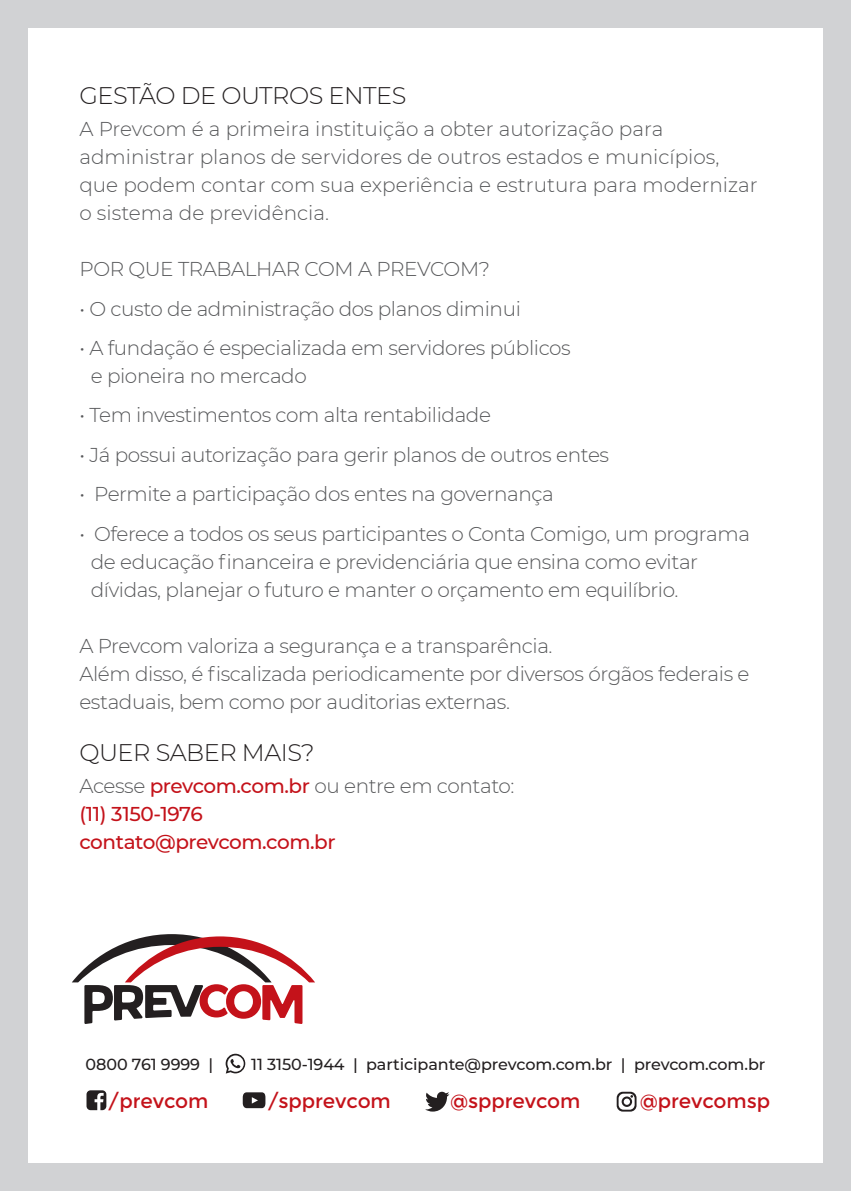
<style>
.page{position:relative;width:851px;height:1191px;background:#fff}
.page>*{position:absolute;margin:0;border:0;box-sizing:border-box;transform-origin:0 0}
.t1{font:300 24px "Montserrat";letter-spacing:-.02em;color:#231f20}
.t2{font:300 20px/28px "Montserrat";letter-spacing:-.02em;color:#57585a}
.t3{font:300 20px/28px "Montserrat";color:#57585a}
.txt{font:20px "Montserrat";letter-spacing:-.005em;color:#c4121a}
.t4{font:500 20px "Montserrat";letter-spacing:-.02em;color:#c4121a}
.t5{font:500 16px "Montserrat";letter-spacing:-.005em;color:#231f20}
.s1{font-weight:500;color:#c4121a}
</style>
<div class="page">
<div style="left:0;top:0;width:850px;height:1191px;background:#d1d2d4"></div>
<div style="left:28px;top:28px;width:794px;height:1134px;background:#fff"></div>
<svg style="left:72px;top:934px;width:243px;height:90px"></svg>
<svg style="left:616px;top:1091px;width:20px;height:20px"></svg>
<svg style="left:243px;top:1092px;width:22px;height:16px"></svg>
<svg style="left:86px;top:1090px;width:20px;height:20px"></svg>
<svg style="left:425px;top:1091px;width:24px;height:20px"></svg>
<svg style="left:225px;top:1053px;width:20px;height:20px"></svg>
<p class="t1" style="left:79px;top:79px;width:328px">GESTÃO DE OUTROS ENTES</p>
<p class="t3" style="left:79px;top:115px;width:679px">A Prevcom é a primeira instituição a obter autorização para administrar planos de servidores de outros estados e municípios, que podem contar com sua experiência e estrutura para modernizar o sistema de previdência.</p>
<p class="t2" style="left:79px;top:255px;width:412px">POR QUE TRABALHAR COM A PREVCOM?</p>
<p class="t2" style="left:79px;top:294px;width:443px">• O custo de administração dos planos diminui</p>
<p class="t2" style="left:91px;top:333px;width:481px;text-indent:-11px">• A fundação é especializada em servidores públicos e pioneira no mercado</p>
<p class="t2" style="left:79px;top:401px;width:413px">• Tem investimentos com alta rentabilidade</p>
<p class="t2" style="left:79px;top:440px;width:531px">• Já possui autorização para gerir planos de outros entes</p>
<p class="t2" style="left:79px;top:479px;width:476px">• Permite a participação dos entes na governança</p>
<p class="t2" style="left:91px;top:519px;width:660px;text-indent:-11px">• Oferece a todos os seus participantes o Conta Comigo, um programa de educação financeira e previdenciária que ensina como evitar dívidas, planejar o futuro e manter o orçamento em equilíbrio.</p>
<p class="t2" style="left:79px;top:631px;width:474px">A Prevcom valoriza a segurança e a transparência.</p>
<p class="t2" style="left:79px;top:659px;width:671px">Além disso, é fiscalizada periodicamente por diversos órgãos federais e estaduais, bem como por auditorias externas.</p>
<p class="t1" style="left:79px;top:735px;width:237px">QUER SABER MAIS?</p>
<p class="t2" style="left:79px;top:771px;width:436px">Acesse <span class="s1">prevcom.com.br</span> ou entre em contato:</p>
<p class="t4" style="left:79px;top:799px;width:125px">(11) 3150-1976</p>
<p class="t4" style="left:79px;top:827px;width:258px">contato@prevcom.com.br</p>
<p class="t5" style="left:86px;top:1053px;width:129px">0800 761 9999 |</p>
<p class="t5" style="left:251px;top:1053px;width:515px">11 3150-1944 | participante@prevcom.com.br | prevcom.com.br</p>
<p class="txt" style="left:108px;top:1089px;width:102px">/prevcom</p>
<p class="txt" style="left:267px;top:1089px;width:125px">/spprevcom</p>
<p class="txt" style="left:450px;top:1089px;width:132px">@spprevcom</p>
<p class="txt" style="left:639px;top:1089px;width:132px">@prevcomsp</p>
</div>
